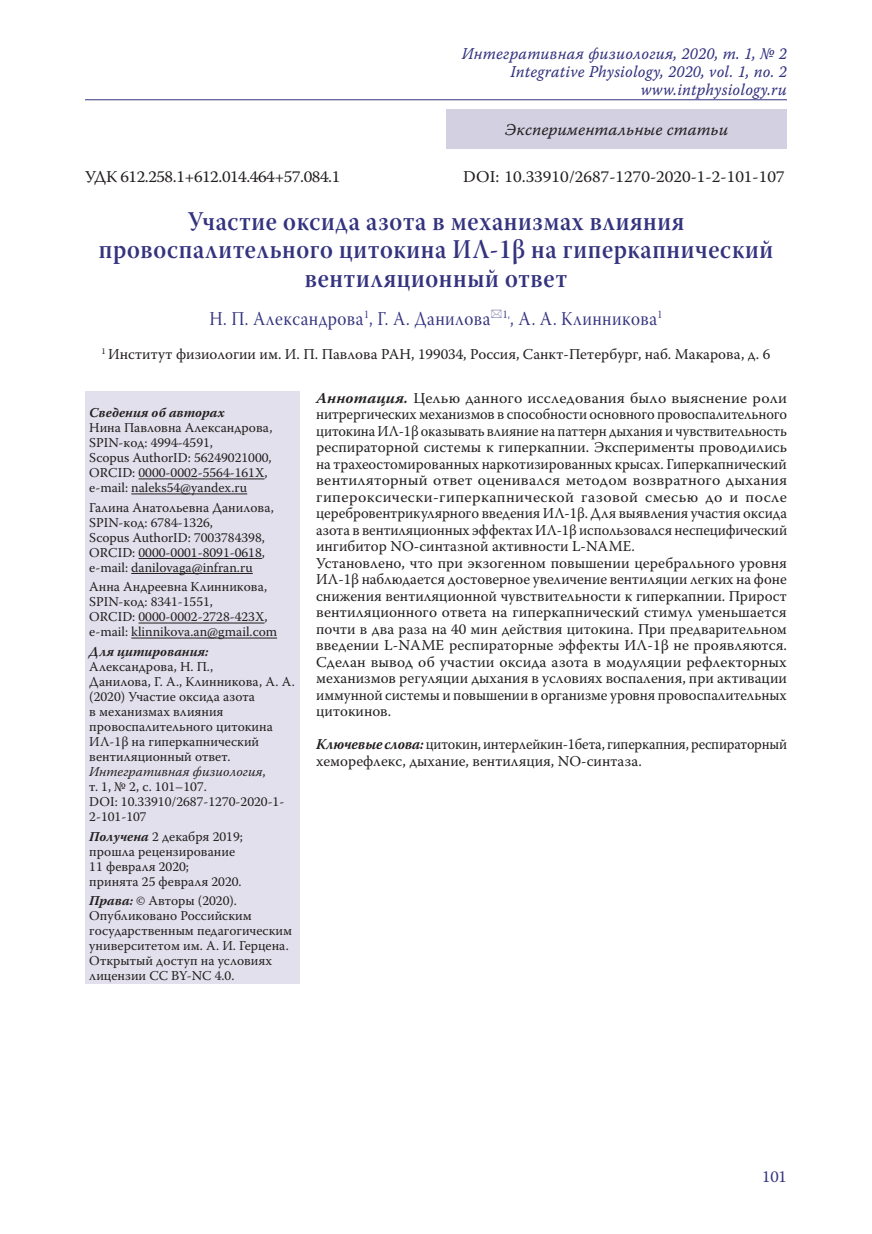
<style>
.page{position:relative;width:872px;height:1234px;background:#fff}
.page>*{position:absolute;margin:0;border:0;box-sizing:border-box;transform-origin:0 0}
.Заголовок_1{font:27px/28.5px "Warnock Pro Semibold Subh";letter-spacing:.025em;color:#34337f;text-align:center;scale:.9 1}
.Заголовок_2{font:19.5px "Warnock Pro Subh";letter-spacing:.025em;color:#34337f;scale:.9 1}
.t1{font:16.5px/18px "Warnock Pro It Capt";letter-spacing:.01em;color:#34337f;text-align:right;scale:.95 1}
.Body{font:16.5px "Warnock Pro";color:#231f20;scale:1.04 1}
.Body-2{font:16.5px "Warnock Pro";letter-spacing:-.03em;color:#231f20;scale:1.04 1}
.t2{font:16.5px "Warnock Pro It Capt";color:#231f20}
.t3{font:16.5px "Warnock Pro";color:#34337f}
.Annotation{font:15px/16.5px "Warnock Pro";color:#231f20;text-align:justify;scale:1.05 1}
.Annotation-2{font:15px/16.5px "Warnock Pro";color:#231f20;text-align:justify}
.Annotation-3{font:15px/16.5px "Warnock Pro";color:#231f20;scale:.95 1}
.Affiliation{font:15px "Warnock Pro";color:#231f20}
.Affiliation_info{font:13.5px/15px "Warnock Pro";color:#231f20}
.s1{font-weight:700;font-style:italic}
.s2{font-style:italic}
</style>
<div class="page">
<hr style="left:85px;top:99px;width:702px;height:1px;background:#34337f">
<div style="left:446px;top:109px;width:341px;height:40px;background:#d3d0e2"></div>
<div style="left:85px;top:391px;width:214px;height:593px;background:#e2e0ec"></div>
<hr style="left:138px;top:478px;width:126px;height:1px;background:#231f20">
<hr style="left:131px;top:493px;width:116px;height:1px;background:#231f20">
<hr style="left:138px;top:558px;width:124px;height:1px;background:#231f20">
<hr style="left:131px;top:573px;width:122px;height:1px;background:#231f20">
<hr style="left:138px;top:622px;width:126px;height:1px;background:#231f20">
<hr style="left:131px;top:637px;width:146px;height:1px;background:#231f20">
<p class="t1" style="left:462px;top:44px;width:344px">Интегративная физиология, 2020, т. 1, № 2<br>Integrative Physiology, 2020, vol. 1, no. 2 www.intphysiology.ru</p>
<p class="t2" style="left:505px;top:120px;width:224px">Экспериментальные статьи</p>
<p class="Body-2" style="left:85px;top:167px;width:247px">УДК 612.258.1+612.014.464+57.084.1</p>
<p class="Body" style="left:463px;top:167px;width:310px">DOI: 10.33910/2687-1270-2020-1-2-101-107</p>
<p class="Заголовок_1" style="left:99px;top:206px;width:751px">Участие оксида азота в механизмах влияния провоспалительного цитокина ИЛ-1β на гиперкапнический вентиляционный ответ</p>
<p class="Заголовок_2" style="left:209px;top:307px;width:505px">Н. П. Александрова<sup>1</sup>, Г. А. Данилова <sup>1,</sup>, А. А. Клинникова<sup>1</sup></p>
<p class="Affiliation" style="left:102px;top:345px;width:670px"><sup>1</sup> Институт физиологии им. И. П. Павлова РАН, 199034, Россия, Санкт-Петербург, наб. Макарова, д. 6</p>
<p class="Affiliation_info" style="left:89px;top:405px;width:185px"><span class="s1">Сведения об авторах<br></span>Нина Павловна Александрова,<br>SPIN-код: 4994-4591,<br>Scopus AuthorID: 56249021000,<br>ORCID: 0000-0002-5564-161X, e-mail: naleks54@yandex.ru</p>
<p class="Affiliation_info" style="left:89px;top:499px;width:186px">Галина Анатольевна Данилова,<br>SPIN-код: 6784-1326,<br>Scopus AuthorID: 7003784398,<br>ORCID: 0000-0001-8091-0618, e-mail: danilovaga@infran.ru</p>
<p class="Affiliation_info" style="left:89px;top:579px;width:189px">Анна Андреевна Клинникова,<br>SPIN-код: 8341-1551,<br>ORCID: 0000-0002-2728-423X, e-mail: klinnikova.an@gmail.com</p>
<p class="Affiliation_info" style="left:89px;top:643px;width:207px"><span class="s1">Для цитирования:<br></span>Александрова, Н. П.,<br>Данилова, Г. А., Клинникова, А. А. (2020) Участие оксида азота<br>в механизмах влияния провоспалительного цитокина<br>ИЛ-1β на гиперкапнический вентиляционный ответ.<br><span class="s2">Интегративная физиология</span>,<br>т. 1, № 2, с. 101–107.<br>DOI: 10.33910/2687-1270-2020-1-<br>2-101-107</p>
<p class="Affiliation_info" style="left:89px;top:828px;width:155px"><span class="s1">Получена</span> 2 декабря 2019; прошла рецензирование<br>11 февраля 2020;<br>принята 25 февраля 2020.</p>
<p class="Affiliation_info" style="left:89px;top:892px;width:204px"><span class="s1">Права:</span> © Авторы (2020).<br>Опубликовано Российским государственным педагогическим университетом им. А. И. Герцена.<br>Открытый доступ на условиях лицензии CC BY-NC 4.0.</p>
<p class="Annotation" style="left:316px;top:389px;width:450px"><span class="s1">Аннотация.</span> Целью данного исследования было выяснение роли нитрергических механизмов в способности основного провоспалительного цитокина ИЛ-1β оказывать влияние на паттерн дыхания и чувствительность респираторной системы к гиперкапнии. Эксперименты проводились на трахеостомированных наркотизированных крысах. Гиперкапнический вентиляторный ответ оценивался методом возвратного дыхания гипероксически-гиперкапнической газовой смесью до и после церебровентрикулярного введения ИЛ-1β. Для выявления участия оксида азота в вентиляционных эффектах ИЛ-1β использовался неспецифический ингибитор NO-синтазной активности L-NAME.</p>
<p class="Annotation-2" style="left:316px;top:554px;width:472px">Установлено, что при экзогенном повышении церебрального уровня ИЛ-1β наблюдается достоверное увеличение вентиляции легких на фоне снижения вентиляционной чувствительности к гиперкапнии. Прирост вентиляционного ответа на гиперкапнический стимул уменьшается почти в два раза на 40 мин действия цитокина. При предварительном введении L-NAME респираторные эффекты ИЛ-1β не проявляются.<br>Сделан вывод об участии оксида азота в модуляции рефлекторных механизмов регуляции дыхания в условиях воспаления, при активации иммунной системы и повышении в организме уровня провоспалительных цитокинов.</p>
<p class="Annotation-3" style="left:316px;top:735px;width:497px"><span class="s1">Ключевые слова:</span> цитокин, интерлейкин-1бета, гиперкапния, респираторный хеморефлекс, дыхание, вентиляция, NO-синтаза.</p>
<p class="t3" style="left:762px;top:1166px;width:26px">101</p>
</div>
